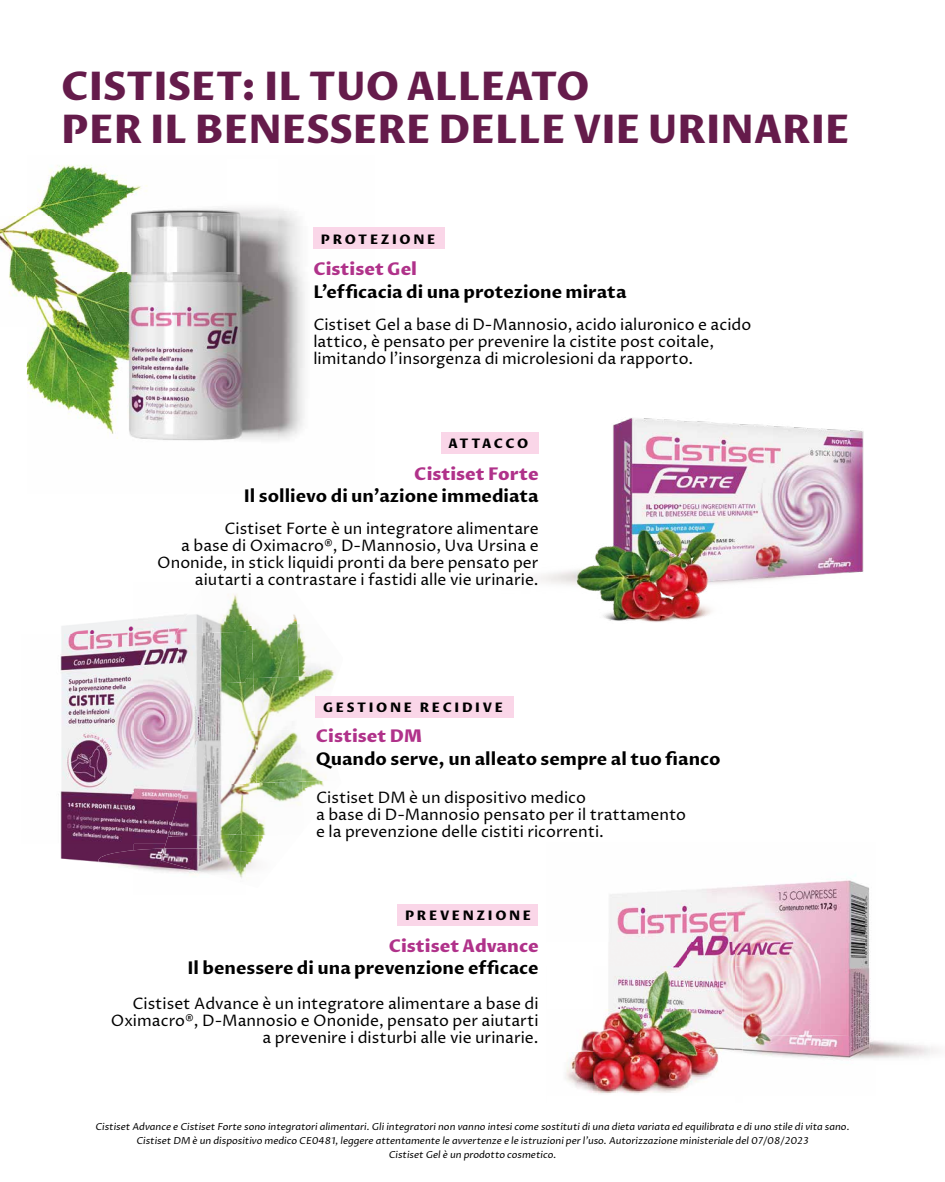
<style>
.page{position:relative;width:945px;height:1182px;background:#fff}
.page>*{position:absolute;margin:0;border:0;box-sizing:border-box;transform-origin:0 0}
.t1{font:800 39.38px/43.8px "Proza Libre";color:#651b4b}
.t2{font:700 17.5px "Proza Libre";color:#000}
.t3{font:800 17.5px "Proza Libre";color:#b0328a}
.t4{font:15.75px/17px "Proza Libre";color:#000;text-align:right}
.t5{font:800 13.12px "Proza Libre";letter-spacing:.2em;color:#000}
.t6{font:italic 9.62px/14px "Proza Libre";color:#000;text-align:center}
</style>
<div class="page">
<img style="left:304px;top:781px;width:20px;height:10px">
<img style="left:302px;top:763px;width:25px;height:18px">
<img style="left:301px;top:676px;width:37px;height:42px">
<img style="left:299px;top:624px;width:36px;height:52px">
<img style="left:260px;top:835px;width:5px;height:11px">
<img style="left:258px;top:781px;width:46px;height:54px">
<img style="left:258px;top:730px;width:44px;height:53px">
<img style="left:255px;top:676px;width:46px;height:54px">
<img style="left:246px;top:624px;width:53px;height:54px">
<img style="left:252px;top:614px;width:45px;height:11px">
<img style="left:246px;top:835px;width:14px;height:16px">
<img style="left:246px;top:730px;width:12px;height:105px">
<img style="left:246px;top:678px;width:9px;height:52px">
<img style="left:246px;top:616px;width:6px;height:9px">
<img style="left:246px;top:851px;width:13px;height:19px">
<img style="left:61px;top:615px;width:114px;height:19px">
<img style="left:60px;top:634px;width:74px;height:228px">
<img style="left:134px;top:634px;width:55px;height:209px">
<img style="left:134px;top:843px;width:30px;height:5px">
<img style="left:209px;top:835px;width:37px;height:43px">
<img style="left:207px;top:734px;width:39px;height:101px">
<img style="left:204px;top:633px;width:42px;height:101px">
<img style="left:204px;top:594px;width:42px;height:39px">
<img style="left:164px;top:835px;width:45px;height:13px">
<img style="left:168px;top:784px;width:41px;height:52px">
<img style="left:183px;top:734px;width:24px;height:51px">
<img style="left:189px;top:683px;width:17px;height:51px">
<img style="left:175px;top:614px;width:29px;height:70px">
<img style="left:98px;top:848px;width:66px;height:24px">
<img style="left:164px;top:848px;width:82px;height:29px">
<img style="left:538px;top:418px;width:326px;height:204px">
<div style="left:316px;top:695px;width:198px;height:22px;background:#fad6e8"></div>
<div style="left:441px;top:432px;width:97px;height:22px;background:#fad6e8"></div>
<div style="left:397px;top:903px;width:141px;height:22px;background:#fad6e8"></div>
<img style="left:0;top:207px;width:260px;height:231px">
<img style="left:28px;top:165px;width:256px;height:47px">
<img style="left:260px;top:211px;width:45px;height:229px">
<img style="left:116px;top:438px;width:144px;height:3px">
<div style="left:313px;top:227px;width:132px;height:22px;background:#fad6e8"></div>
<img style="left:609px;top:874px;width:261px;height:69px">
<img style="left:734px;top:943px;width:87px;height:92px">
<img style="left:821px;top:943px;width:50px;height:92px">
<img style="left:743px;top:1035px;width:187px;height:25px">
<img style="left:734px;top:966px;width:9px;height:70px">
<img style="left:734px;top:1036px;width:9px;height:16px">
<img style="left:565px;top:942px;width:169px;height:152px">
<img style="left:694px;top:1037px;width:40px;height:18px">
<h1 class="t1" style="left:61px;top:66px;width:790px">CISTISET: IL TUO ALLEATO<br>PER IL BENESSERE DELLE VIE URINARIE</h1>
<p class="t5" style="left:321px;top:231px;width:116px">PROTEZIONE</p>
<p class="t3" style="left:313px;top:258px;width:105px">Cistiset Gel</p>
<p class="t2" style="left:313px;top:281px;width:315px">L’efficacia di una protezione mirata</p>
<p class="t4" style="left:313px;top:316px;width:439px;text-align:left">Cistiset Gel a base di D-Mannosio, acido ialuronico e acido lattico, è pensato per prevenire la cistite post coitale, limitando l’insorgenza di microlesioni da rapporto.</p>
<p class="t5" style="left:449px;top:435px;width:81px">ATTACCO</p>
<p class="t3" style="left:414px;top:462px;width:126px">Cistiset Forte</p>
<p class="t2" style="left:244px;top:485px;width:296px">Il sollievo di un’azione immediata</p>
<p class="t4" style="left:157px;top:520px;width:383px">Cistiset Forte è un integratore alimentare<br>a base di Oximacro<sup>®</sup>, D-Mannosio, Uva Ursina e Ononide, in stick liquidi pronti da bere pensato per aiutarti a contrastare i fastidi alle vie urinarie.</p>
<p class="t5" style="left:323px;top:699px;width:181px">GESTIONE RECIDIVE</p>
<p class="t3" style="left:316px;top:725px;width:108px">Cistiset DM</p>
<p class="t2" style="left:316px;top:747px;width:406px">Quando serve, un alleato sempre al tuo fianco</p>
<p class="t4" style="left:316px;top:789px;width:372px;text-align:left">Cistiset DM è un dispositivo medico<br>a base di D-Mannosio pensato per il trattamento e la prevenzione delle cistiti ricorrenti.</p>
<p class="t5" style="left:405px;top:907px;width:128px">PREVENZIONE</p>
<p class="t3" style="left:389px;top:934px;width:151px">Cistiset Advance</p>
<p class="t2" style="left:187px;top:957px;width:353px">Il benessere di una prevenzione efficace</p>
<p class="t4" style="left:111px;top:995px;width:429px">Cistiset Advance è un integratore alimentare a base di<br>Oximacro<sup>®</sup>, D-Mannosio e Ononide, pensato per aiutarti a prevenire i disturbi alle vie urinarie.</p>
<p class="t6" style="left:95px;top:1119px;width:756px">Cistiset Advance e Cistiset Forte sono integratori alimentari. Gli integratori non vanno intesi come sostituti di una dieta variata ed equilibrata e di uno stile di vita sano.<br>Cistiset DM è un dispositivo medico CE0481, leggere attentamente le avvertenze e le istruzioni per l’uso. Autorizzazione ministeriale del 07/08/2023<br>Cistiset Gel è un prodotto cosmetico.</p>
</div>
